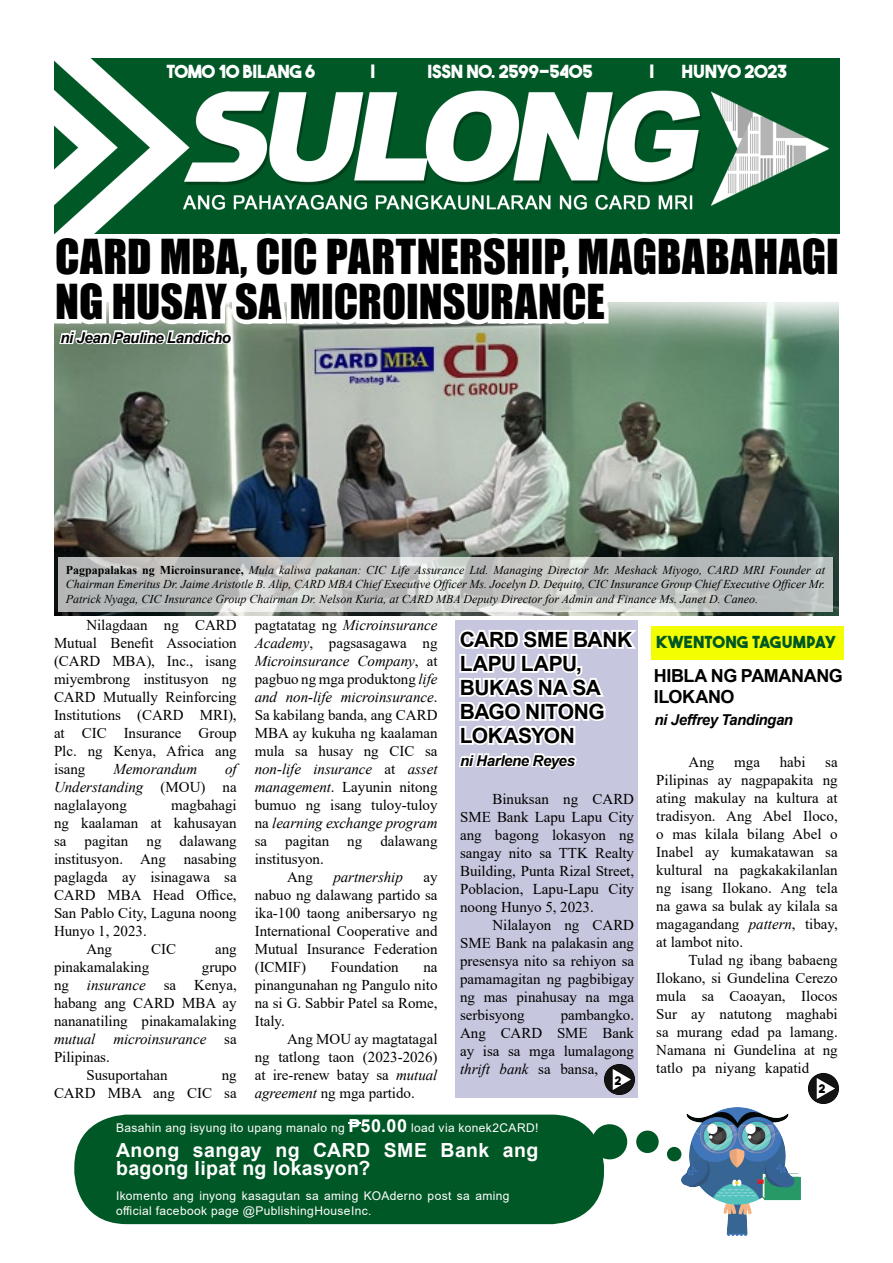
<style>
.page{position:relative;width:893px;height:1263px;background:#fff}
.page>*{position:absolute;margin:0;border:0;box-sizing:border-box;transform-origin:0 0}
.t1{font:44.25px/45px "Impact";letter-spacing:.005em;color:#000}
.t2{font:700 21px/24px "Arial";letter-spacing:-.015em;color:#000}
.t3{font:700 19.5px/18px "Arial";letter-spacing:.02em;color:#fff}
.t4{font:18px "The Bold Font";letter-spacing:-.01em;color:#fff}
.t5{font:700 18px/21px "Arial";letter-spacing:-.02em;color:#000}
.t6{font:16.5px "The Bold Font";letter-spacing:.025em;color:#005826}
.t7{font:15px/18px "Times New Roman";letter-spacing:-.005em;color:#000;text-align:justify}
.t8{font:italic 15px "Times New Roman";letter-spacing:-.005em;color:#000}
.t9{font:italic 700 15px "Arial";letter-spacing:-.025em;color:#000}
.t10{font:italic 12px/14.4px "Times New Roman";color:#000;text-align:justify}
.t11{font:12px/15px "Arial";letter-spacing:.03em;color:#fff}
.t12{font:12px "The Bold Font";color:#000}
.s1{font-weight:700;font-style:normal}
.s2{font-style:italic}
.s3{font-style:normal}
.s4{font-weight:700;font-size:18px}
</style>
<div class="page">
<div style="left:455px;top:621px;width:183px;height:477px;background:#c6c7de"></div>
<div style="left:651px;top:626px;width:192px;height:33px;background:#f3ff00"></div>
<img style="left:54px;top:59px;width:786px;height:174px">
<div style="left:74px;top:1114px;width:530px;height:110px;background:#005826;border-radius:52px"></div>
<img style="left:681px;top:1108px;width:120px;height:127px">
<div style="left:592px;top:1124px;width:35px;height:35px;background:#005826;border-radius:50%"></div>
<div style="left:636px;top:1130px;width:23px;height:23px;background:#005826;border-radius:50%"></div>
<div style="left:667px;top:1147px;width:14px;height:14px;background:#005826;border-radius:50%"></div>
<svg style="left:348px;top:1122px;width:13px;height:2px"></svg>
<svg style="left:456px;top:620px;width:182px;height:150px"></svg>
<img style="left:808px;top:1073px;width:31px;height:31px">
<img style="left:604px;top:1064px;width:31px;height:31px">
<img style="left:54px;top:303px;width:785px;height:313px">
<svg style="left:58px;top:557px;width:775px;height:55px;background:#c2c5c3"></svg>
<svg style="left:54px;top:115px;width:780px;height:271px"></svg>
<p class="t4" style="left:167px;top:60px;width:151px">TOMO 10 BILANG 6</p>
<p class="t4" style="left:370px;top:60px;width:6px">|</p>
<p class="t4" style="left:427px;top:60px;width:167px">ISSN NO. 2599-5405</p>
<p class="t4" style="left:650px;top:60px;width:6px">|</p>
<p class="t4" style="left:682px;top:60px;width:107px">HUNYO 2023</p>
<h1 class="t1" style="left:55px;top:233px;width:785px">CARD MBA, CIC PARTNERSHIP, MAGBABAHAGI<br>NG HUSAY SA MICROINSURANCE</h1>
<p class="t9" style="left:60px;top:327px;width:172px">ni Jean Pauline Landicho</p>
<p class="t10" style="left:66px;top:562px;width:761px"><span class="s1">Pagpapalakas ng Microinsurance,</span> Mula kaliwa pakanan: CIC Life Assurance Ltd. Managing Director Mr. Meshack Miyogo, CARD MRI Founder at Chairman Emeritus Dr. Jaime Aristotle B. Alip, CARD MBA Chief Executive Officer Ms. Jocelyn D. Dequito, CIC Insurance Group Chief Executive Officer Mr.<br>Patrick Nyaga, CIC Insurance Group Chairman Dr. Nelson Kuria, at CARD MBA Deputy Director for Admin and Finance Ms. Janet D. Caneo.</p>
<p class="t7" style="left:54px;top:615px;width:184px;text-indent:32px">Nilagdaan ng CARD Mutual Benefit Association (CARD MBA), Inc., isang miyembrong institusyon ng CARD Mutually Reinforcing Institutions (CARD MRI), at CIC Insurance Group Plc. ng Kenya, Africa ang isang</p>
<p class="t7" style="left:54px;top:759px;width:184px;text-indent:171px"><span class="s2">of Understanding</span> (MOU) na naglalayong</p>
<p class="t8" style="left:113px;top:759px;width:85px">Memorandum</p>
<p class="t7" style="left:171px;top:795px;width:67px">magbahagi</p>
<p class="t7" style="left:54px;top:813px;width:184px">ng kaalaman at kahusayan</p>
<p class="t7" style="left:54px;top:831px;width:184px">sa pagitan ng dalawang</p>
<p class="t7" style="left:54px;top:849px;width:184px">institusyon. Ang nasabing</p>
<p class="t7" style="left:54px;top:867px;width:184px">paglagda ay isinagawa sa</p>
<p class="t7" style="left:54px;top:885px;width:184px">CARD MBA Head Office,</p>
<p class="t7" style="left:54px;top:903px;width:184px">San Pablo City, Laguna noong</p>
<p class="t7" style="left:54px;top:921px;width:94px">Hunyo 1, 2023.</p>
<p class="t7" style="left:86px;top:939px;width:27px">Ang</p>
<p class="t7" style="left:151px;top:939px;width:26px">CIC</p>
<p class="t7" style="left:215px;top:939px;width:23px">ang</p>
<p class="t7" style="left:54px;top:957px;width:97px">pinakamalaking</p>
<p class="t7" style="left:202px;top:957px;width:36px">grupo</p>
<p class="t7" style="left:54px;top:975px;width:184px">ng <span class="s2">insurance</span> sa Kenya,</p>
<p class="t7" style="left:54px;top:993px;width:184px">habang ang CARD MBA ay</p>
<p class="t7" style="left:54px;top:1011px;width:184px">nananatiling pinakamalaking</p>
<p class="t8" style="left:54px;top:1029px;width:184px">mutual microinsurance <span class="s3">sa</span></p>
<p class="t7" style="left:54px;top:1047px;width:57px">Pilipinas.</p>
<p class="t7" style="left:86px;top:1065px;width:83px">Susuportahan</p>
<p class="t7" style="left:54px;top:1065px;width:184px;text-align:right">ng<br>CARD MBA ang CIC sa</p>
<p class="t8" style="left:255px;top:615px;width:184px"><span class="s3">pagtatatag ng</span> Microinsurance</p>
<p class="t7" style="left:255px;top:633px;width:184px"><span class="s2">Academy</span>, pagsasagawa ng</p>
<p class="t8" style="left:255px;top:651px;width:184px">Microinsurance Company<span class="s3">, at</span></p>
<p class="t7" style="left:255px;top:669px;width:184px">pagbuo ng mga produktong <span class="s2">life</span></p>
<p class="t8" style="left:255px;top:687px;width:184px">and non-life microinsurance<span class="s3">.</span></p>
<p class="t7" style="left:255px;top:705px;width:184px">Sa kabilang banda, ang CARD</p>
<p class="t7" style="left:255px;top:723px;width:184px">MBA ay kukuha ng kaalaman</p>
<p class="t7" style="left:255px;top:741px;width:184px">mula sa husay ng CIC sa</p>
<p class="t8" style="left:255px;top:759px;width:184px">non-life insurance <span class="s3">at</span> asset</p>
<p class="t7" style="left:255px;top:777px;width:184px"><span class="s2">management</span>. Layunin nitong</p>
<p class="t7" style="left:255px;top:795px;width:184px">bumuo ng isang tuloy-tuloy</p>
<p class="t8" style="left:255px;top:813px;width:184px"><span class="s3">na</span> learning exchange program</p>
<p class="t7" style="left:255px;top:831px;width:184px">sa pagitan ng dalawang</p>
<p class="t7" style="left:255px;top:849px;width:71px">institusyon.</p>
<p class="t7" style="left:287px;top:867px;width:27px">Ang</p>
<p class="t8" style="left:333px;top:867px;width:71px">partnership</p>
<p class="t7" style="left:255px;top:867px;width:184px;text-indent:169px">ay nabuo ng dalawang partido sa ika-100 taong anibersaryo ng International Cooperative and Mutual Insurance Federation (ICMIF)</p>
<p class="t7" style="left:331px;top:957px;width:69px">Foundation</p>
<p class="t7" style="left:255px;top:957px;width:184px;text-indent:169px">na pinangunahan ng Pangulo nito na si G. Sabbir Patel sa Rome, Italy.</p>
<p class="t7" style="left:255px;top:1029px;width:184px;text-indent:32px">Ang MOU ay magtatagal ng tatlong taon (2023-2026) at ire-renew batay sa <span class="s2">mutual agreement</span> ng mga partido.</p>
<h2 class="t2" style="left:460px;top:628px;width:174px">CARD SME BANK<br>LAPU LAPU,<br>BUKAS NA SA<br>BAGO NITONG<br>LOKASYON</h2>
<p class="t9" style="left:460px;top:750px;width:117px">ni Harlene Reyes</p>
<p class="t7" style="left:460px;top:789px;width:176px;text-indent:32px">Binuksan ng CARD SME Bank Lapu Lapu City ang bagong lokasyon ng sangay nito sa TTK Realty Building, Punta Rizal Street, Poblacion, Lapu-Lapu City noong Hunyo 5, 2023.</p>
<p class="t7" style="left:460px;top:915px;width:176px;text-indent:32px">Nilalayon ng CARD SME Bank na palakasin ang presensya nito sa rehiyon sa pamamagitan ng pagbibigay ng mas pinahusay na mga serbisyong</p>
<p class="t7" style="left:460px;top:1005px;width:176px;text-indent:101px">pambangko.<br>Ang CARD SME Bank ay isa sa mga lumalagong <span class="s2">thrift bank</span> sa bansa,</p>
<p class="t12" style="left:614px;top:1072px;width:9px">2</p>
<p class="t11" style="left:116px;top:1120px;width:424px">Basahin ang isyung ito upang manalo ng <span class="s4">P50.00</span> load via konek2CARD!</p>
<h3 class="t3" style="left:116px;top:1141px;width:424px">Anong sangay ng CARD SME Bank ang bagong lipat ng lokasyon?</h3>
<p class="t11" style="left:116px;top:1188px;width:395px">Ikomento ang inyong kasagutan sa aming KOAderno post sa aming official facebook page @PublishingHouseInc.</p>
<p class="t6" style="left:656px;top:631px;width:182px">KWENTONG TAGUMPAY</p>
<p class="t5" style="left:654px;top:665px;width:191px">HIBLA NG PAMANANG<br>ILOKANO</p>
<p class="t9" style="left:654px;top:710px;width:140px">ni Jeffrey Tandingan</p>
<p class="t7" style="left:689px;top:752px;width:27px">Ang</p>
<p class="t7" style="left:734px;top:752px;width:27px">mga</p>
<p class="t7" style="left:780px;top:752px;width:27px">habi</p>
<p class="t7" style="left:656px;top:752px;width:183px;text-indent:169px">sa Pilipinas ay nagpapakita ng ating makulay na kultura at tradisyon. Ang Abel Iloco, o mas kilala bilang Abel o Inabel ay kumakatawan sa kultural na pagkakakilanlan ng isang Ilokano. Ang tela na gawa sa bulak ay kilala sa magagandang <span class="s2">pattern</span>, tibay, at lambot nito.</p>
<p class="t7" style="left:656px;top:950px;width:183px;text-indent:32px">Tulad ng ibang babaeng Ilokano, si Gundelina Cerezo mula sa Caoayan, Ilocos Sur ay natutong maghabi sa murang edad pa lamang.<br>Namana ni Gundelina at ng tatlo pa niyang kapatid</p>
<p class="t12" style="left:818px;top:1081px;width:9px">2</p>
</div>
